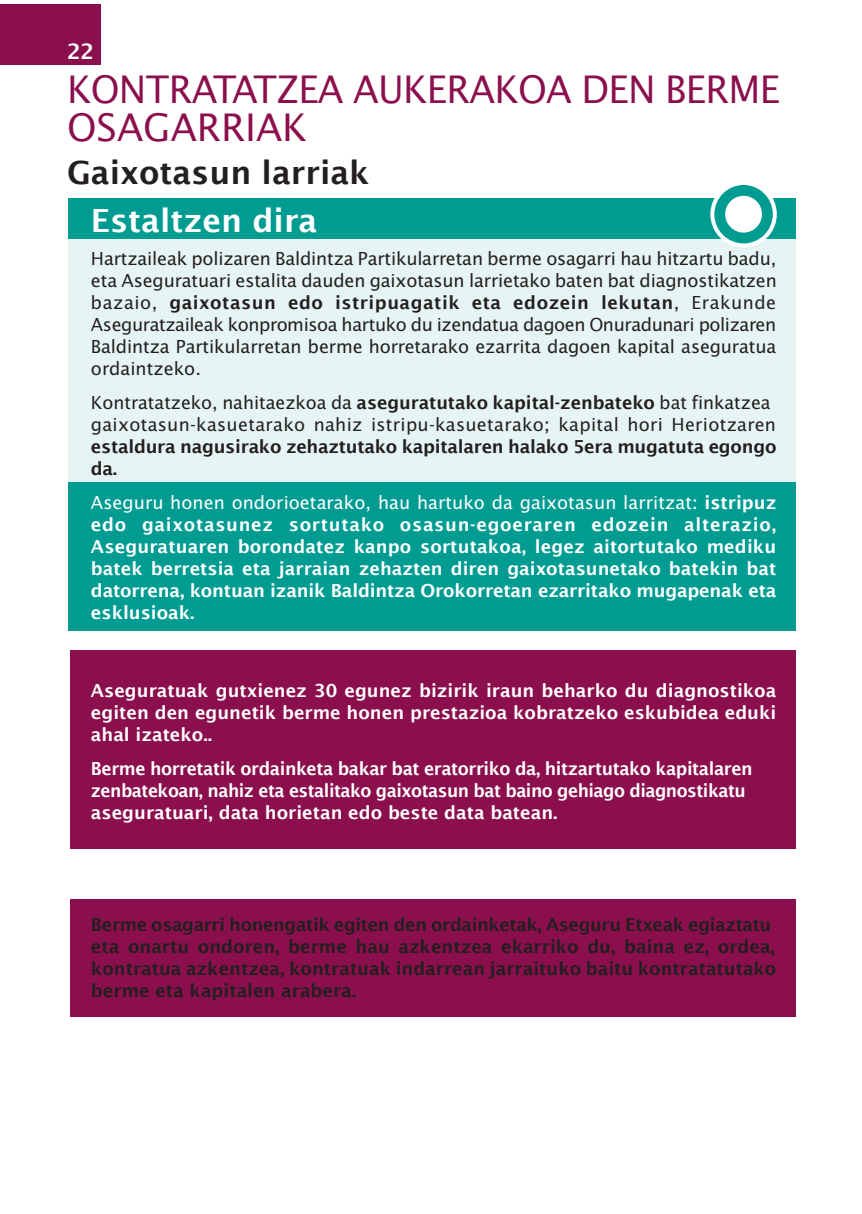
<style>
.page{position:relative;width:862px;height:1214px;background:#fff}
.page>*{position:absolute;margin:0;border:0;box-sizing:border-box;transform-origin:0 0}
.t1{font:38px/38px "Lucida Sans";letter-spacing:-.015em;color:#8b0f4d}
.t2{font:600 32px "Lucida Sans";color:#231f20}
.t3{font:600 32px "Lucida Sans";color:#fff}
.t4{font:600 21.4px "Lucida Sans";color:#fff}
.t5{font:600 18px/22px "Lucida Sans";letter-spacing:-.02em;color:#fff;text-align:justify}
.t6{font:18px/22px "Lucida Sans";color:#231f20;text-align:justify}
.t7{font:600 18px/22px "Lucida Sans";color:#231f20}
.s1{font-weight:600}
.s2{font-weight:400}
</style>
<div class="page">
<div style="left:0;top:4px;width:101px;height:60px;background:#8b0f4d"></div>
<div style="left:70px;top:649px;width:726px;height:199px;background:#8b0f4d"></div>
<div style="left:70px;top:899px;width:726px;height:117px;background:#8b0f4d"></div>
<div style="left:69px;top:198px;width:727px;height:236px;background:#009c92"></div>
<div style="left:68px;top:239px;width:728px;height:391px;background:#e6f5f4"></div>
<div style="left:68px;top:482px;width:728px;height:148px;background:#009c92"></div>
<svg style="left:712px;top:183px;width:63px;height:62px"></svg>
<div style="left:710px;top:181px;width:67px;height:66px;border:4px solid #fff;border-radius:50%"></div>
<div style="left:727px;top:198px;width:33px;height:32px;background:#fff;border-radius:50%"></div>
<div style="left:725px;top:196px;width:37px;height:36px;border:4px solid #fff;border-radius:50%"></div>
<p class="t4" style="left:67px;top:39px;width:29px">22</p>
<h1 class="t1" style="left:67px;top:69px;width:714px">KONTRATATZEA AUKERAKOA DEN BERME<br>OSAGARRIAK</h1>
<h2 class="t2" style="left:67px;top:154px;width:304px">Gaixotasun larriak</h2>
<h2 class="t3" style="left:91px;top:202px;width:228px">Estaltzen dira</h2>
<p class="t6" style="left:91px;top:247px;width:687px">Hartzaileak polizaren Baldintza Partikularretan berme osagarri hau hitzartu badu, eta Aseguratuari estalita dauden gaixotasun larrietako baten bat diagnostikatzen bazaio, <span class="s1">gaixotasun edo istripuagatik eta edozein lekutan</span>, Erakunde Aseguratzaileak konpromisoa hartuko du izendatua dagoen Onuradunari polizaren Baldintza Partikularretan berme horretarako ezarrita dagoen kapital aseguratua ordaintzeko.</p>
<p class="t6" style="left:91px;top:391px;width:686px">Kontratatzeko, nahitaezkoa da <span class="s1">aseguratutako kapital-zenbateko</span> bat finkatzea gaixotasun-kasuetarako nahiz istripu-kasuetarako; kapital hori Heriotzaren</p>
<p class="t7" style="left:91px;top:435px;width:687px">estaldura nagusirako zehaztutako kapitalaren halako 5era mugatuta egongo da.</p>
<p class="t5" style="left:91px;top:491px;width:687px"><span class="s2">Aseguru honen ondorioetarako, hau hartuko da gaixotasun larritzat:</span> istripuz edo gaixotasunez sortutako osasun-egoeraren edozein alterazio, Aseguratuaren borondatez kanpo sortutakoa, legez aitortutako mediku batek berretsia eta jarraian zehazten diren gaixotasunetako batekin bat datorrena, kontuan izanik Baldintza Orokorretan ezarritako mugapenak eta esklusioak.</p>
<p class="t5" style="left:91px;top:679px;width:687px">Aseguratuak gutxienez 30 egunez bizirik iraun beharko du diagnostikoa egiten den egunetik berme honen prestazioa kobratzeko eskubidea eduki ahal izateko..</p>
<p class="t5" style="left:91px;top:757px;width:663px;text-align:left">Berme horretatik ordainketa bakar bat eratorriko da, hitzartutako kapitalaren zenbatekoan, nahiz eta estalitako gaixotasun bat baino gehiago diagnostikatu aseguratuari, data horietan edo beste data batean.</p>
<p class="t7" style="left:91px;top:913px;width:687px">Berme osagarri honengatik egiten den ordainketak, Aseguru Etxeak egiaztatu eta onartu ondoren, berme hau azkentzea ekarriko du, baina ez, ordea, kontratua azkentzea, kontratuak indarrean jarraituko baitu kontratatutako berme eta kapitalen arabera.</p>
</div>
